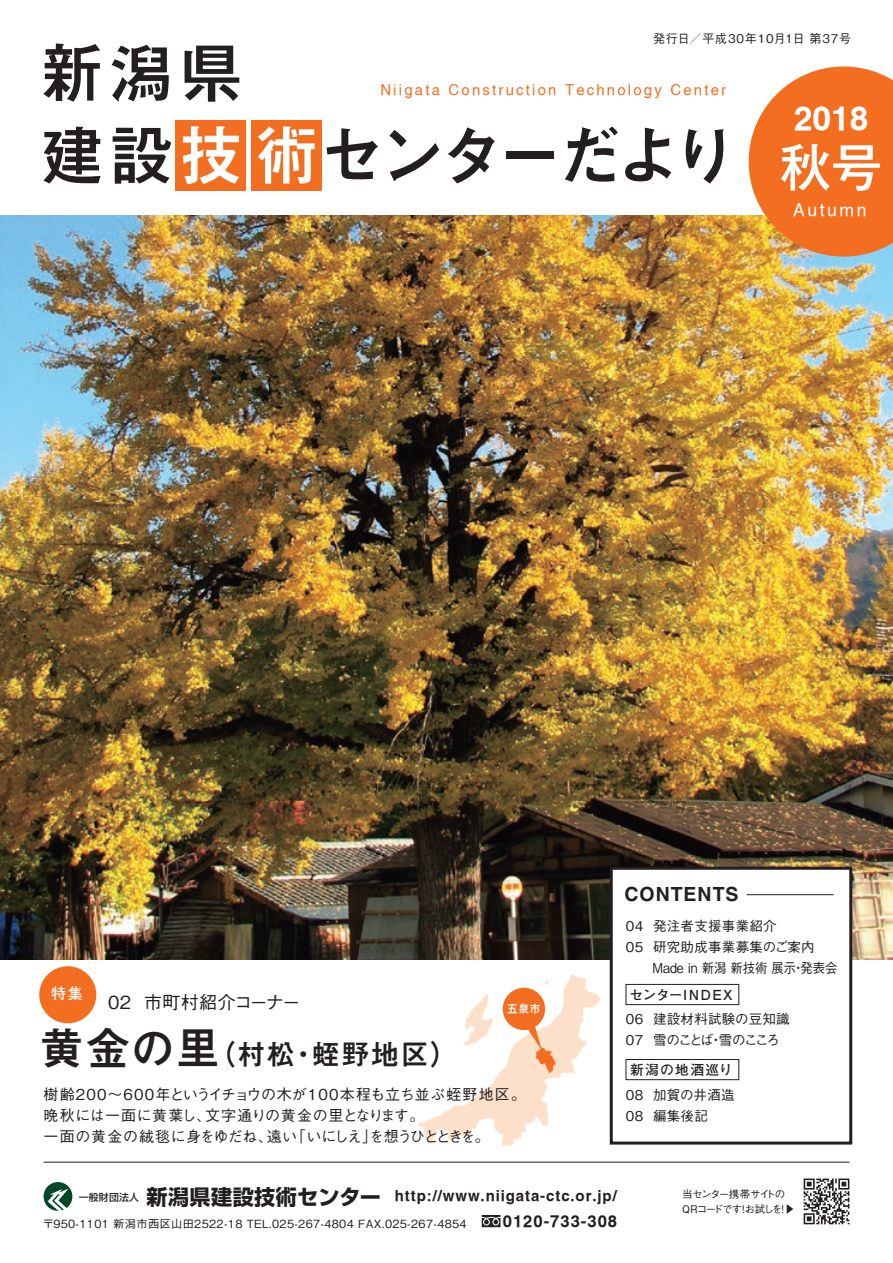
<style>
.page{position:relative;width:893px;height:1263px;background:#fff}
.page>*{position:absolute;margin:0;border:0;box-sizing:border-box;transform-origin:0 0}
.t1{font:700 66px/82.5px "Mi Go MB1 Std De";letter-spacing:-.045em;color:#231f20}
.t2{font:500 51.15px "Gothic MB101 Pr 5";color:#fff}
.t3{font:700 33.45px "Helvetica Bo";color:#fff}
.t4{font:700 28.5px "Mi Go MB1 Std De";letter-spacing:.03em;color:#231f20}
.t5{font:700 21.15px "Shin Go Pr 5";letter-spacing:.02em;color:#231f20}
.t6{font:700 19.5px "Helvetica LT Std";letter-spacing:.05em;color:#231f20}
.t7{font:500 18px "Gothic BBB Pr 5";letter-spacing:.02em;color:#231f20}
.t8{font:17.55px "Helvetica";letter-spacing:.15em;color:#fff}
.t9{font:700 16.65px "Helvetica Bo";letter-spacing:.06em;color:#231f20}
.t10{font:500 15px/21px "Gothic BBB Pr 5";letter-spacing:.02em;color:#231f20}
.t11{font:700 15px "Helvetica Bo";letter-spacing:.06em;color:#231f20}
.t12{font:700 15px "Futo Go B101 Pr 5";color:#fff}
.t13{font:14.85px "Helvetica";letter-spacing:.15em;color:#f36e21}
.t14{font:700 13.8px "Futo Go B101 Pr 5";letter-spacing:.065em;color:#231f20}
.t15{font:700 13.8px "Futo Go B101 Pr 5";letter-spacing:.09em;color:#231f20}
.t16{font:500 13.5px/21px "Gothic BBB Pr 5";letter-spacing:.02em;color:#231f20}
.t17{font:500 13.5px/21px "Gothic BBB Pr 5";letter-spacing:-.01em;color:#231f20}
.t18{font:500 13.5px "Gothic BBB Pr 5";color:#231f20;scale:.91 1}
.t19{font:500 12px "Gothic BBB Pr 5";letter-spacing:.07em;color:#231f20}
.t20{font:500 11.25px "Gothic BBB Pr 5";letter-spacing:.03em;color:#231f20}
.t21{font:700 11.25px "Mi Go MB1 Std De";color:#fff}
.t22{font:500 10.5px/15px "Gothic BBB Pr 5";letter-spacing:-.105em;color:#231f20}
.s1{color:#fff}
.s2{font-size:45px}
</style>
<div class="page">
<img style="left:0;top:216px;width:893px;height:744px">
<svg style="left:749px;top:66px;width:144px;height:191px;background:#f1813c"></svg>
<div style="left:175px;top:120px;width:71px;height:70px;background:#f36e21"></div>
<div style="left:251px;top:120px;width:71px;height:70px;background:#f36e21"></div>
<svg style="left:44px;top:1182px;width:28px;height:29px"></svg>
<svg style="left:482px;top:1215px;width:18px;height:12px"></svg>
<svg style="left:804px;top:1178px;width:45px;height:46px"></svg>
<hr style="left:44px;top:1162px;width:805px;height:1px;background:#231f20">
<div style="left:611px;top:868px;width:240px;height:275px;background:#fff"></div>
<div style="left:610px;top:867px;width:242px;height:277px;border:3px solid #231f20"></div>
<div style="left:626px;top:984px;width:113px;height:21px;border:1px solid #231f20"></div>
<div style="left:626px;top:1059px;width:113px;height:21px;border:1px solid #231f20"></div>
<svg style="left:39px;top:966px;width:57px;height:57px"></svg>
<hr style="left:747px;top:894px;width:87px;height:1px;background:#231f20">
<img style="left:39px;top:971px;width:58px;height:53px">
<svg style="left:417px;top:974px;width:183px;height:173px"></svg>
<div style="left:503px;top:988px;width:42px;height:42px;background:#f36e21;border-radius:50%"></div>
<p class="t19" style="left:653px;top:28px;width:200px">発行日／平成30年10月1日 第37号</p>
<h1 class="t1" style="left:39px;top:25px;width:700px">新潟県<br>建設<span class="s1">技術</span>センターだより</h1>
<p class="t13" style="left:380px;top:82px;width:347px">Niigata Construction Technology Center</p>
<h3 class="t3" style="left:794px;top:98px;width:76px">2018</h3>
<h2 class="t2" style="left:780px;top:125px;width:104px">秋号</h2>
<p class="t8" style="left:793px;top:199px;width:75px">Autumn</p>
<h3 class="t6" style="left:624px;top:883px;width:116px">CONTENTS</h3>
<p class="t16" style="left:626px;top:914px;width:152px">04 発注者支援事業紹介</p>
<p class="t16" style="left:626px;top:935px;width:190px">05 研究助成事業募集のご案内</p>
<p class="t18" style="left:652px;top:957px;width:205px">Made in 新潟 新技術 展示・発表会</p>
<p class="t12" style="left:51px;top:981px;width:33px">特集</p>
<p class="t7" style="left:108px;top:988px;width:194px">02 市町村紹介コーナー</p>
<p class="t14" style="left:629px;top:984px;width:105px">センターINDEX</p>
<p class="t21" style="left:507px;top:1000px;width:36px">五泉市</p>
<p class="t17" style="left:626px;top:1007px;width:165px">06 建設材料試験の豆知識<br>07 雪のことば・雪のこころ</p>
<h3 class="t4" style="left:39px;top:1033px;width:420px"><span class="s2">黄金の里</span>（村松・蛭野地区）</h3>
<p class="t10" style="left:44px;top:1083px;width:484px">樹齢200～600年というイチョウの木が100本程も立ち並ぶ蛭野地区。晩秋には一面に黄葉し、文字通りの黄金の里となります。<br>一面の黄金の絨毯に身をゆだね、遠い「いにしえ」を想うひとときを。</p>
<p class="t15" style="left:630px;top:1059px;width:104px">新潟の地酒巡り</p>
<p class="t16" style="left:626px;top:1083px;width:110px">08 加賀の井酒造<br>08 編集後記</p>
<h3 class="t5" style="left:79px;top:1180px;width:304px"><sup>一般財団法人</sup> 新潟県建設技術センター</h3>
<p class="t11" style="left:395px;top:1187px;width:223px">http://www.niigata-ctc.or.jp/</p>
<p class="t20" style="left:43px;top:1214px;width:426px">〒950-1101 新潟市西区山田2522-18 TEL.025-267-4804 FAX.025-267-4854</p>
<p class="t9" style="left:503px;top:1211px;width:116px">0120-733-308</p>
<p class="t22" style="left:682px;top:1185px;width:114px">当センター携帯サイトの<br>QRコードです！お試しを！▶</p>
</div>
